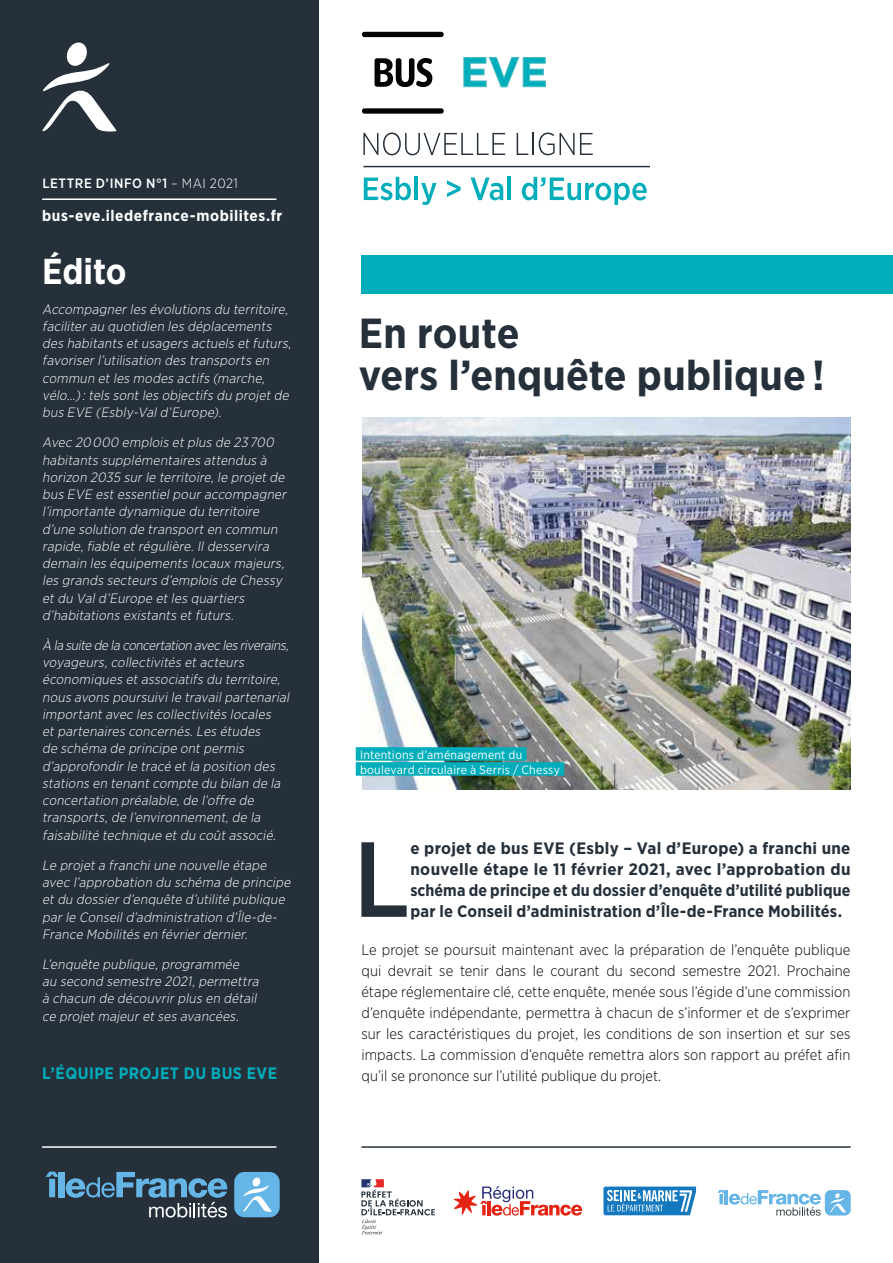
<style>
.page{position:relative;width:893px;height:1263px;background:#fff}
.page>*{position:absolute;margin:0;border:0;box-sizing:border-box;transform-origin:0 0}
.t1{font:500 106.5px "Gotham Narrow";color:#25303b}
.t2{font:700 42px/42px "Gotham Narrow";letter-spacing:.005em;color:#25303b}
.t3{font:700 36px "Gotham Narrow";letter-spacing:-.005em;color:#fff}
.t4{font:700 16.5px/21px "Gotham Narrow";letter-spacing:.01em;color:#25303b;text-align:justify;scale:1.05 1}
.t5{font:700 16.5px "Gotham Narrow";letter-spacing:.03em;color:#00adba}
.t6{font:700 15.3px "Gotham Narrow";letter-spacing:.035em;color:#fff}
.t7{font:300 15px/21px "Gotham Narrow";color:#000;text-align:justify}
.t8{font:italic 300 13.5px/17.2px "Gotham Narrow";letter-spacing:.01em;color:#fff}
.t9{font:500 13.5px "Gotham Narrow";letter-spacing:.04em;color:#fff}
.t10{font:12px/15px "Gotham Narrow";letter-spacing:.02em;color:#fff}
.s1{font-weight:300}
</style>
<div class="page">
<div style="left:0;top:0;width:319px;height:1263px;background:#25303b"></div>
<img style="left:362px;top:418px;width:488px;height:372px">
<hr style="left:43px;top:1146px;width:233px;height:2px;background:#fff">
<hr style="left:361px;top:1146px;width:490px;height:2px;background:#25303b">
<hr style="left:42px;top:198px;width:234px;height:2px;background:#fff">
<svg style="left:42px;top:42px;width:75px;height:90px"></svg>
<div style="left:361px;top:255px;width:532px;height:38px;background:#00adba"></div>
<div style="left:356px;top:747px;width:171px;height:14px;background:#00adba"></div>
<div style="left:356px;top:762px;width:208px;height:14px;background:#00adba"></div>
<svg style="left:45px;top:1171px;width:13px;height:26px"></svg>
<div style="left:58px;top:1172px;width:6px;height:25px;background:#65b5e6"></div>
<svg style="left:66px;top:1172px;width:162px;height:45px"></svg>
<div style="left:234px;top:1172px;width:46px;height:45px;background:#65b5e6;border-radius:10px"></div>
<svg style="left:243px;top:1177px;width:29px;height:35px"></svg>
<svg style="left:717px;top:1190px;width:134px;height:25px"></svg>
<svg style="left:454px;top:1186px;width:128px;height:29px"></svg>
<svg style="left:603px;top:1186px;width:93px;height:29px;background:#59a0d1"></svg>
<svg style="left:361px;top:1179px;width:74px;height:55px"></svg>
<svg style="left:375px;top:58px;width:57px;height:29px"></svg>
<svg style="left:363px;top:32px;width:81px;height:5px"></svg>
<svg style="left:363px;top:108px;width:81px;height:6px"></svg>
<hr style="left:363px;top:166px;width:286px;height:1px;background:#25303b">
<svg style="left:363px;top:133px;width:142px;height:22px"></svg>
<svg style="left:517px;top:133px;width:11px;height:22px"></svg>
<hr style="left:532px;top:133px;width:2px;height:22px;background:#25303b">
<svg style="left:539px;top:133px;width:54px;height:22px"></svg>
<svg style="left:364px;top:177px;width:47px;height:23px"></svg>
<hr style="left:414px;top:177px;width:4px;height:23px;background:#00adba">
<svg style="left:421px;top:183px;width:15px;height:22px"></svg>
<svg style="left:447px;top:180px;width:14px;height:17px"></svg>
<svg style="left:471px;top:178px;width:32px;height:22px"></svg>
<hr style="left:507px;top:177px;width:4px;height:23px;background:#00adba">
<svg style="left:522px;top:177px;width:125px;height:28px"></svg>
<svg style="left:464px;top:57px;width:82px;height:30px"></svg>
<p class="t9" style="left:43px;top:175px;width:197px">LETTRE D’INFO N°1 <span class="s1">– MAI 2021</span></p>
<p class="t6" style="left:42px;top:205px;width:242px">bus-eve.iledefrance-mobilites.fr</p>
<h3 class="t3" style="left:42px;top:248px;width:86px">Édito</h3>
<p class="t8" style="left:42px;top:300px;width:253px">Accompagnerles évolutions du territoire, faciliterau quotidien les déplacements des habitants etusagers actuels etfuturs, favoriserl’utilisation des transports en commun etles modes actifs (marche, vélo…) :tels sontles objectifs du projetde bus EVE (Esbly-Vald’Europe).</p>
<p class="t8" style="left:42px;top:433px;width:248px">Avec 20 000 emplois etplus de 23 700 habitants supplémentaires attendus à horizon 2035 surle territoire,le projetde bus EVE estessentielpouraccompagner l’importante dynamique du territoire d’une solution de transporten commun rapide,fiable etrégulière.Ildesservira demain les équipements locaux majeurs, les grands secteurs d’emplois de Chessy etdu Vald’Europe etles quartiers d’habitations existants etfuturs.</p>
<p class="t8" style="left:42px;top:636px;width:251px">À la suite de la concertation aveclesriverains, voyageurs,collectivités etacteurs économiques etassociatifs du territoire, nous avons poursuivile travailpartenarial importantavec les collectivités locales etpartenaires concernés.Les études<br>de schéma de principe ontpermis d’approfondirle tracé etla position des stations en tenantcompte du bilan de la concertation préalable,de l’offre de transports,de l’environnement,de la faisabilité technique etdu coûtassocié.</p>
<p class="t8" style="left:42px;top:856px;width:253px">Le projeta franchiune nouvelle étape avec l’approbation du schéma de principe etdu dossierd’enquête d’utilité publique parle Conseild’administration d’Île-de-France Mobilités en févrierdernier.</p>
<p class="t8" style="left:42px;top:955px;width:221px">L’enquête publique,programmée au second semestre 2021,permettra à chacun de découvrirplus en détail ce projetmajeuretses avancées.</p>
<p class="t5" style="left:42px;top:1062px;width:236px">L’ÉQUIPE PROJET DU BUS EVE</p>
<h2 class="t2" style="left:359px;top:312px;width:467px">En route<br>vers l’enquête publique !</h2>
<p class="t10" style="left:360px;top:747px;width:202px">Intentions d’aménagement du boulevard circulaire à Serris / Chessy</p>
<h1 class="t1" style="left:353px;top:812px;width:58px">L</h1>
<p class="t4" style="left:410px;top:837px;width:421px">e projet de bus EVE (Esbly – Val d’Europe) a franchi une nouvelle étape le 11 février 2021, avec l’approbation du schéma de principe et du dossier d’enquête d’utilité publique par le Conseil d’administration d’Île-de-France Mobilités.</p>
<p class="t7" style="left:361px;top:939px;width:491px">Le projet se poursuit maintenant avec la préparation de l’enquête publique qui devrait se tenir dans le courant du second semestre 2021. Prochaine étape réglementaire clé, cette enquête, menée sous l’égide d’une commission d’enquête indépendante, permettra à chacun de s’informer et de s’exprimer sur les caractéristiques du projet, les conditions de son insertion et sur ses impacts. La commission d’enquête remettra alors son rapport au préfet afin qu’il se prononce sur l’utilité publique du projet.</p>
</div>
